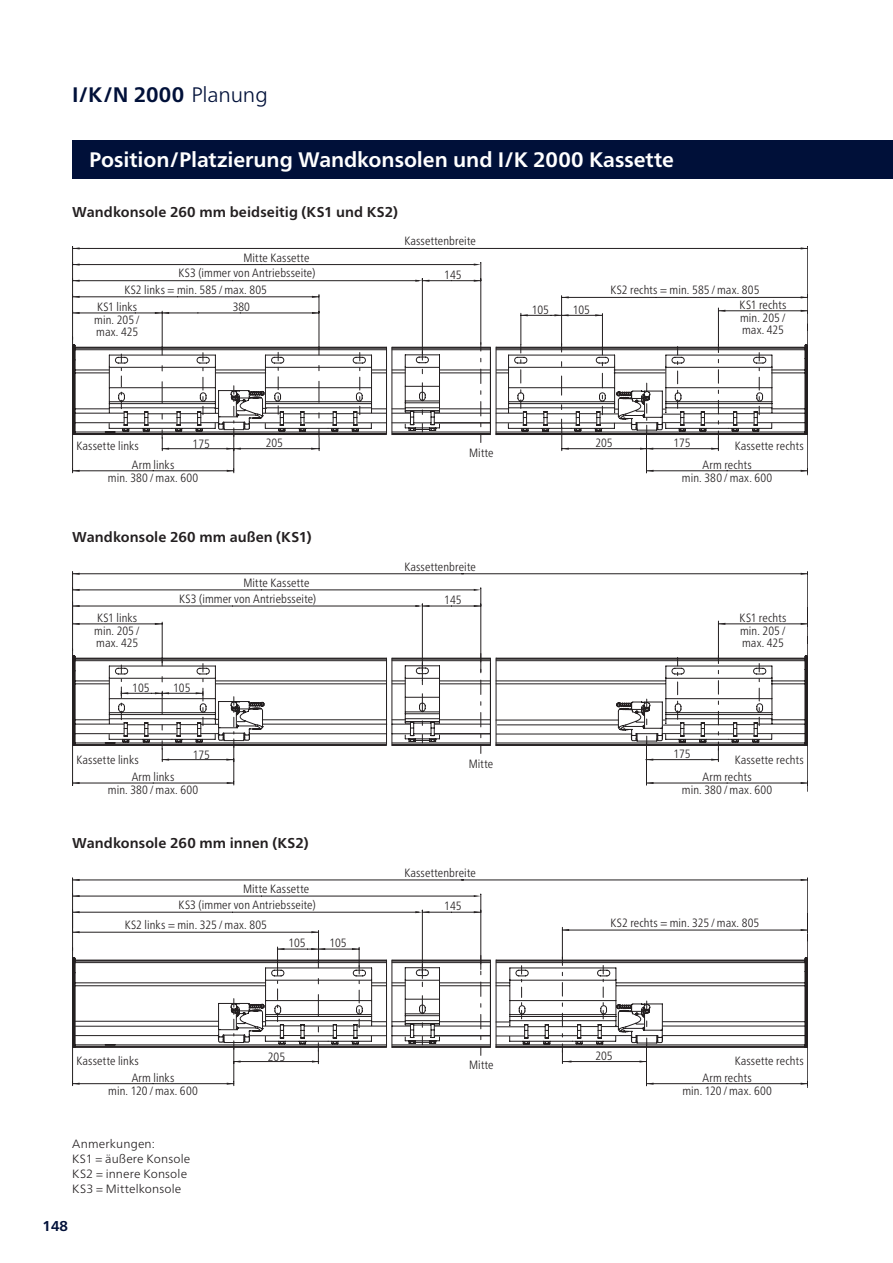
<style>
.page{position:relative;width:893px;height:1263px;background:#fff}
.page>*{position:absolute;margin:0;border:0;box-sizing:border-box;transform-origin:0 0}
.t1{font:700 21px "Frutiger Neue LTW1 G";letter-spacing:-.005em;color:#fff}
.t2{font:700 21px "Frutiger Neue LTW1 G";color:#001039}
.t3{font:700 14.25px "Frutiger Neue LTW1 G";letter-spacing:.005em;color:#231f20}
.t4{font:700 14.25px "Frutiger Neue LTW1 G";color:#001039}
.t5{font:300 condensed 12px/12.8px "Frutiger Neue LTW1 G";letter-spacing:.01em;color:#231f20}
.t6{font:300 12px/14.9px "Frutiger Neue LTW1 G";letter-spacing:.015em;color:#231f20}
.s1{font-weight:300}
</style>
<div class="page">
<svg style="left:73px;top:344px;width:734px;height:91px"></svg>
<hr style="left:162px;top:311px;width:1px;height:39px;background:#231f20">
<hr style="left:73px;top:313px;width:62px;height:1px;background:#231f20">
<hr style="left:135px;top:313px;width:63px;height:1px;background:#231f20">
<hr style="left:73px;top:297px;width:105px;height:1px;background:#231f20">
<hr style="left:178px;top:297px;width:141px;height:1px;background:#231f20">
<hr style="left:807px;top:247px;width:1px;height:50px;background:#231f20">
<hr style="left:73px;top:248px;width:390px;height:1px;background:#231f20">
<hr style="left:462px;top:248px;width:346px;height:1px;background:#231f20">
<hr style="left:561px;top:296px;width:1px;height:49px;background:#231f20">
<hr style="left:656px;top:297px;width:152px;height:1px;background:#231f20">
<hr style="left:718px;top:311px;width:90px;height:1px;background:#231f20">
<hr style="left:562px;top:297px;width:94px;height:1px;background:#231f20">
<hr style="left:602px;top:314px;width:1px;height:34px;background:#231f20">
<hr style="left:718px;top:308px;width:1px;height:38px;background:#231f20">
<hr style="left:521px;top:313px;width:1px;height:32px;background:#231f20">
<hr style="left:551px;top:315px;width:51px;height:1px;background:#231f20">
<hr style="left:521px;top:315px;width:30px;height:1px;background:#231f20">
<hr style="left:319px;top:311px;width:1px;height:39px;background:#231f20">
<hr style="left:198px;top:313px;width:42px;height:1px;background:#231f20">
<hr style="left:240px;top:313px;width:79px;height:1px;background:#231f20">
<hr style="left:73px;top:264px;width:189px;height:1px;background:#231f20">
<hr style="left:262px;top:264px;width:212px;height:1px;background:#231f20">
<hr style="left:481px;top:279px;width:1px;height:65px;background:#231f20">
<hr style="left:422px;top:280px;width:30px;height:1px;background:#231f20">
<hr style="left:422px;top:279px;width:1px;height:74px;background:#231f20">
<hr style="left:73px;top:280px;width:159px;height:1px;background:#231f20">
<hr style="left:232px;top:280px;width:187px;height:1px;background:#231f20">
<hr style="left:727px;top:470px;width:81px;height:1px;background:#231f20">
<hr style="left:72px;top:337px;width:1px;height:132px;background:#231f20">
<hr style="left:73px;top:470px;width:80px;height:1px;background:#231f20">
<hr style="left:807px;top:324px;width:1px;height:151px;background:#231f20">
<svg style="left:72px;top:469px;width:8px;height:4px"></svg>
<svg style="left:801px;top:296px;width:7px;height:28px"></svg>
<svg style="left:554px;top:314px;width:15px;height:2px"></svg>
<svg style="left:719px;top:310px;width:6px;height:2px"></svg>
<svg style="left:155px;top:312px;width:14px;height:2px"></svg>
<svg style="left:312px;top:295px;width:8px;height:19px"></svg>
<svg style="left:452px;top:263px;width:30px;height:19px"></svg>
<svg style="left:72px;top:246px;width:8px;height:93px"></svg>
<svg style="left:415px;top:279px;width:14px;height:3px"></svg>
<svg style="left:109px;top:343px;width:664px;height:130px"></svg>
<svg style="left:73px;top:655px;width:734px;height:91px"></svg>
<hr style="left:162px;top:622px;width:1px;height:41px;background:#231f20">
<hr style="left:73px;top:624px;width:89px;height:1px;background:#231f20">
<hr style="left:807px;top:572px;width:1px;height:50px;background:#231f20">
<hr style="left:73px;top:573px;width:390px;height:1px;background:#231f20">
<hr style="left:462px;top:573px;width:346px;height:1px;background:#231f20">
<hr style="left:718px;top:624px;width:90px;height:1px;background:#231f20">
<hr style="left:718px;top:621px;width:1px;height:40px;background:#231f20">
<hr style="left:73px;top:590px;width:189px;height:1px;background:#231f20">
<hr style="left:262px;top:590px;width:212px;height:1px;background:#231f20">
<hr style="left:481px;top:604px;width:1px;height:68px;background:#231f20">
<hr style="left:422px;top:606px;width:30px;height:1px;background:#231f20">
<hr style="left:422px;top:604px;width:1px;height:77px;background:#231f20">
<hr style="left:73px;top:606px;width:159px;height:1px;background:#231f20">
<hr style="left:232px;top:606px;width:187px;height:1px;background:#231f20">
<hr style="left:727px;top:783px;width:81px;height:1px;background:#231f20">
<hr style="left:646px;top:783px;width:81px;height:1px;background:#231f20">
<hr style="left:72px;top:649px;width:1px;height:136px;background:#231f20">
<hr style="left:73px;top:783px;width:80px;height:1px;background:#231f20">
<hr style="left:646px;top:759px;width:72px;height:1px;background:#231f20">
<hr style="left:807px;top:636px;width:1px;height:155px;background:#231f20">
<svg style="left:728px;top:717px;width:44px;height:26px"></svg>
<svg style="left:759px;top:663px;width:1px;height:48px"></svg>
<svg style="left:73px;top:781px;width:7px;height:4px"></svg>
<svg style="left:155px;top:623px;width:7px;height:2px"></svg>
<svg style="left:801px;top:622px;width:7px;height:14px"></svg>
<svg style="left:719px;top:623px;width:6px;height:2px"></svg>
<svg style="left:452px;top:588px;width:30px;height:19px"></svg>
<svg style="left:72px;top:572px;width:8px;height:78px"></svg>
<svg style="left:415px;top:604px;width:14px;height:3px"></svg>
<svg style="left:711px;top:670px;width:8px;height:92px"></svg>
<svg style="left:109px;top:653px;width:596px;height:132px"></svg>
<svg style="left:663px;top:957px;width:144px;height:91px"></svg>
<hr style="left:807px;top:878px;width:1px;height:50px;background:#231f20">
<hr style="left:462px;top:880px;width:346px;height:1px;background:#231f20">
<hr style="left:562px;top:930px;width:246px;height:1px;background:#231f20">
<hr style="left:727px;top:1083px;width:81px;height:1px;background:#231f20">
<hr style="left:646px;top:1083px;width:81px;height:1px;background:#231f20">
<hr style="left:807px;top:935px;width:1px;height:153px;background:#231f20">
<svg style="left:801px;top:928px;width:7px;height:7px"></svg>
<svg style="left:72px;top:878px;width:591px;height:208px"></svg>
<svg style="left:801px;top:879px;width:6px;height:2px"></svg>
<div style="left:72px;top:140px;width:821px;height:39px;background:#001039"></div>
<h1 class="t2" style="left:72px;top:82px;width:197px">I/K/N 2000 <span class="s1">Planung</span></h1>
<h1 class="t1" style="left:89px;top:147px;width:586px">Position/Platzierung Wandkonsolen und I/K 2000 Kassette</h1>
<p class="t3" style="left:72px;top:203px;width:327px">Wandkonsole 260 mm beidseitig (KS1 und KS2)</p>
<p class="t5" style="left:404px;top:235px;width:73px">Kassettenbreite</p>
<p class="t5" style="left:243px;top:251px;width:68px">Mitte Kassette</p>
<p class="t5" style="left:178px;top:267px;width:138px">KS3 (immer von Antriebsseite)</p>
<p class="t5" style="left:124px;top:283px;width:144px">KS2 links = min. 585 /max. 805</p>
<p class="t5" style="left:97px;top:300px;width:42px">KS1 links</p>
<p class="t5" style="left:94px;top:313px;width:47px">min. 205 / max. 425</p>
<p class="t5" style="left:444px;top:268px;width:19px">145</p>
<p class="t5" style="left:233px;top:301px;width:19px">380</p>
<p class="t5" style="left:532px;top:303px;width:19px">105</p>
<p class="t5" style="left:573px;top:303px;width:19px">105</p>
<p class="t5" style="left:610px;top:284px;width:151px">KS2 rechts = min. 585/max. 805</p>
<p class="t5" style="left:740px;top:298px;width:48px;text-align:justify">KS1 rechts min. 205 / max. 425</p>
<p class="t5" style="left:193px;top:437px;width:19px">175</p>
<p class="t5" style="left:266px;top:436px;width:19px">205</p>
<p class="t5" style="left:595px;top:436px;width:19px">205</p>
<p class="t5" style="left:673px;top:436px;width:19px">175</p>
<p class="t5" style="left:77px;top:440px;width:64px">Kassette links</p>
<p class="t5" style="left:702px;top:437px;width:103px;line-height:18.8px;text-indent:32px">Kassette rechts<br>Arm rechts</p>
<p class="t5" style="left:682px;top:471px;width:92px">min. 380/max. 600</p>
<p class="t5" style="left:469px;top:447px;width:26px">Mitte</p>
<p class="t5" style="left:108px;top:458px;width:92px;text-align:center">Arm links<br>min. 380/max. 600</p>
<p class="t3" style="left:72px;top:529px;width:241px">Wandkonsole 260 mm außen (KS1)</p>
<p class="t5" style="left:179px;top:575px;width:138px;line-height:16.2px;text-indent:64px">Mitte Kassette<br>KS3 (immer von Antriebsseite)</p>
<p class="t5" style="left:404px;top:560px;width:73px">Kassettenbreite</p>
<p class="t5" style="left:444px;top:594px;width:19px">145</p>
<p class="t5" style="left:94px;top:611px;width:47px">KS1 links min. 205 / max. 425</p>
<p class="t5" style="left:740px;top:611px;width:48px;text-align:justify">KS1 rechts min. 205 / max. 425</p>
<p class="t5" style="left:132px;top:681px;width:19px">105</p>
<p class="t5" style="left:173px;top:681px;width:19px">105</p>
<p class="t5" style="left:193px;top:748px;width:19px">175</p>
<p class="t5" style="left:673px;top:747px;width:19px">175</p>
<p class="t5" style="left:77px;top:753px;width:64px">Kassette links</p>
<p class="t5" style="left:469px;top:757px;width:26px">Mitte</p>
<p class="t5" style="left:702px;top:751px;width:103px;line-height:17px;text-indent:32px">Kassette rechts<br>Arm rechts</p>
<p class="t5" style="left:682px;top:783px;width:92px">min. 380/max. 600</p>
<p class="t5" style="left:108px;top:770px;width:92px;text-align:center">Arm links<br>min. 380/max. 600</p>
<p class="t3" style="left:72px;top:835px;width:238px">Wandkonsole 260 mm innen (KS2)</p>
<p class="t5" style="left:404px;top:866px;width:73px">Kassettenbreite</p>
<p class="t5" style="left:179px;top:881px;width:138px;line-height:16.2px;text-indent:64px">Mitte Kassette<br>KS3 (immer von Antriebsseite)</p>
<p class="t5" style="left:125px;top:918px;width:144px">KS2 links = min. 325 /max. 805</p>
<p class="t5" style="left:610px;top:916px;width:150px">KS2 rechts = min. 325 /max. 805</p>
<p class="t5" style="left:444px;top:900px;width:19px">145</p>
<p class="t5" style="left:77px;top:1054px;width:64px">Kassette links</p>
<p class="t5" style="left:108px;top:1071px;width:91px;text-align:center">Arm links<br>min. 120/max. 600</p>
<p class="t6" style="left:72px;top:1136px;width:120px">Anmerkungen:<br>KS1 = äußere Konsole<br>KS2 = innere Konsole<br>KS3 = Mittelkonsole</p>
<p class="t4" style="left:43px;top:1218px;width:27px">148</p>
<p class="t5" style="left:288px;top:937px;width:19px">105</p>
<p class="t5" style="left:329px;top:937px;width:19px">105</p>
<p class="t5" style="left:268px;top:1050px;width:19px">205</p>
<p class="t5" style="left:595px;top:1049px;width:19px">205</p>
<p class="t5" style="left:469px;top:1058px;width:26px">Mitte</p>
<p class="t5" style="left:702px;top:1051px;width:103px;line-height:17.4px;text-indent:32px">Kassette rechts<br>Arm rechts</p>
<p class="t5" style="left:682px;top:1084px;width:91px">min. 120/max. 600</p>
</div>
